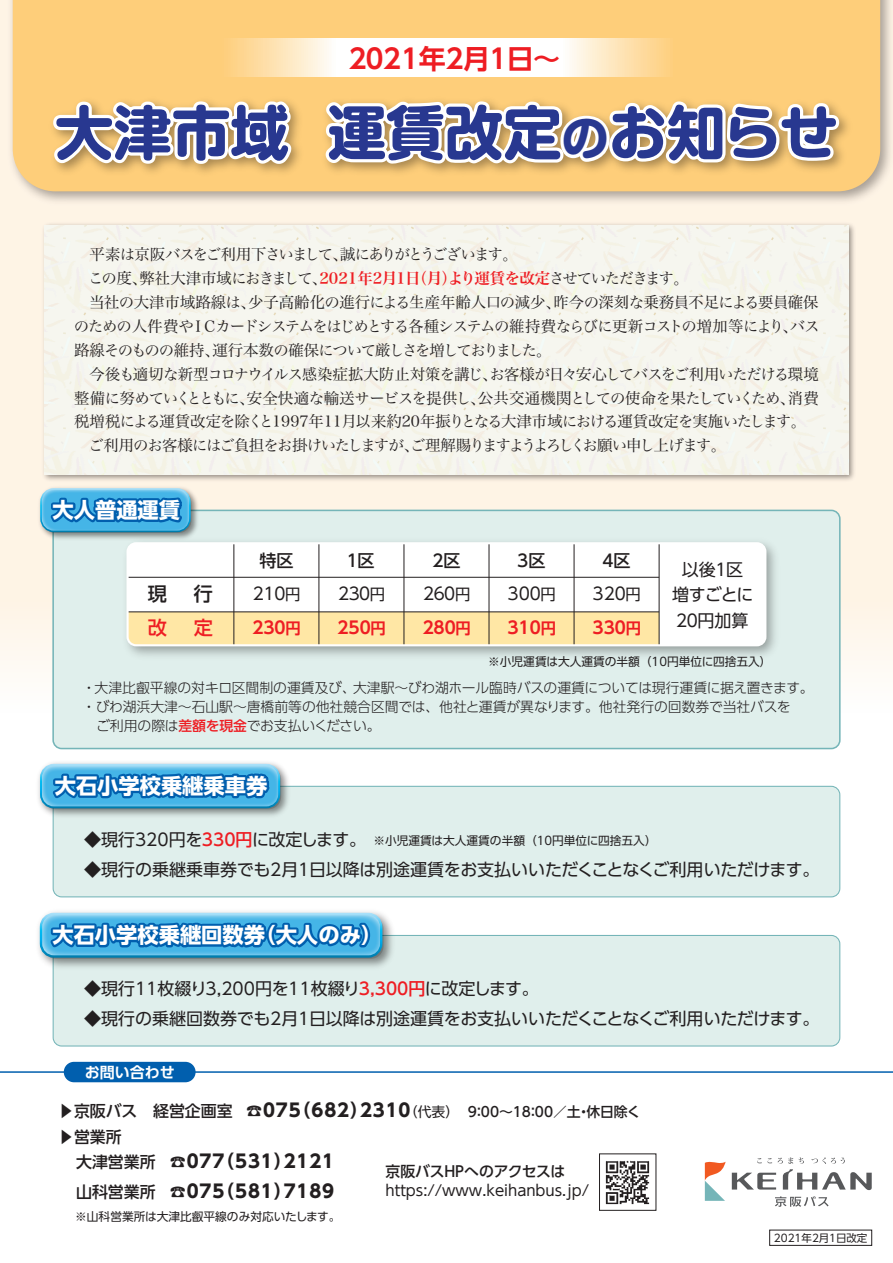
<style>
.page{position:relative;width:893px;height:1263px;background:#fff}
.page>*{position:absolute;margin:0;border:0;box-sizing:border-box;transform-origin:0 0}
.t1{font:700 58.5px "Shin M Go Pr 6";color:#283890}
.t2{font:700 27px "UD Shin Go Pr 6 De";letter-spacing:-.185em;color:#ee1d23}
.t3{font:700 21.3px "UD Shin Go Pr 6";color:#fff}
.t4{font:500 19.2px/34.5px "UD Shin Go Pr 6";color:#231f20}
.t5{font:700 18px/30px "UD Shin Go Pr 6";letter-spacing:.05em;color:#231f20}
.t6{font:16.95px "UD Shin Go Pr 6";letter-spacing:-.015em;color:#231f20}
.t7{font:700 16.95px "UD Shin Go Pr 6 De";letter-spacing:-.18em;color:#ee1d23}
.t8{font:16.95px/25.5px "UD Shin Go Pr 6";letter-spacing:-.06em;color:#231f20;text-align:center}
.t9{font:500 16.95px "UD Shin Go Pr 6";letter-spacing:-.185em;color:#231f20}
.t10{font:500 15.9px/26.4px "UD Shin Go Pr 6";color:#231f20}
.t11{font:15.45px/23.9px "Hira Min Pro W3";letter-spacing:-.065em;color:#231f20}
.t12{font:700 15px "UD Shin Go Pr 6 De";color:#fff}
.t13{font:14.85px/19.8px "UD Shin Go Pr 6";color:#231f20}
.t14{font:300 13.8px "UD Shin Go Pr 6";color:#231f20}
.t15{font:500 13.8px "UD Shin Go Pr 6";letter-spacing:-.005em;color:#231f20}
.t16{font:11.7px "UD Shin Go Pr 6";color:#231f20}
.t17{font:10.5px "UD Shin Go Pr 6";color:#231f20}
.s1{font-size:46.8px}
.s2{font-family:"Hira Min Pro W6";color:#ee1d23}
.s3{font-size:15.3px}
.s4{color:#ee1d23}
.s5{font-weight:500;color:#ee1d23}
.s6{font-weight:400;font-size:16.2px}
.s7{font-weight:700;font-size:18px}
.s8{font-weight:400}
.s9{font-weight:500}
.s10{font-weight:500;font-size:15.9px}
</style>
<div class="page">
<div style="left:0;top:0;width:893px;height:729px;background:#fef4e5"></div>
<div style="left:0;top:598px;width:893px;height:134px;background:linear-gradient(to bottom,#fef4e5,#feffff)"></div>
<div style="left:53px;top:510px;width:787px;height:238px;background:#e0efec;border-radius:9px"></div>
<div style="left:52px;top:510px;width:789px;height:239px;border:2px solid #75b5b8;border-radius:9px"></div>
<div style="left:53px;top:786px;width:787px;height:111px;background:#e0efec;border-radius:9px"></div>
<div style="left:53px;top:786px;width:787px;height:111px;border:1px solid #75b5b8;border-radius:9px"></div>
<div style="left:53px;top:935px;width:787px;height:111px;background:#e0efec;border-radius:9px"></div>
<div style="left:53px;top:935px;width:787px;height:111px;border:1px solid #75b5b8;border-radius:9px"></div>
<hr style="left:0;top:1071px;width:893px;height:2px;background:#015fae">
<div style="left:64px;top:1062px;width:132px;height:20px;background:#015fae;border-radius:10px"></div>
<img style="left:39px;top:487px;width:162px;height:55px">
<svg style="left:43px;top:490px;width:148px;height:43px"></svg>
<svg style="left:41px;top:489px;width:149px;height:42px"></svg>
<div style="left:40px;top:488px;width:151px;height:44px;border:2px solid #fff;border-radius:13px"></div>
<svg style="left:47px;top:488px;width:145px;height:39px;background:#2d8ecb"></svg>
<img style="left:38px;top:763px;width:256px;height:53px">
<svg style="left:41px;top:765px;width:238px;height:42px"></svg>
<svg style="left:49px;top:762px;width:225px;height:64px"></svg>
<div style="left:45px;top:225px;width:803px;height:249px;background:#f6f6ef"></div>
<img style="left:118px;top:534px;width:658px;height:122px">
<div style="left:128px;top:543px;width:637px;height:102px;background:#fff;border-radius:9px"></div>
<div style="left:128px;top:613px;width:531px;height:32px;background:#ffe7a5"></div>
<hr style="left:128px;top:577px;width:531px;height:1px;background:#231f20">
<hr style="left:128px;top:612px;width:531px;height:1px;background:#231f20">
<hr style="left:319px;top:543px;width:1px;height:102px;background:#231f20">
<hr style="left:234px;top:543px;width:1px;height:102px;background:#231f20">
<hr style="left:404px;top:543px;width:1px;height:102px;background:#231f20">
<hr style="left:489px;top:543px;width:1px;height:102px;background:#231f20">
<hr style="left:574px;top:543px;width:1px;height:102px;background:#231f20">
<hr style="left:659px;top:543px;width:1px;height:102px;background:#231f20">
<div style="left:126px;top:542px;width:640px;height:104px;border:2px solid #fff;border-radius:9px"></div>
<img style="left:38px;top:912px;width:360px;height:56px">
<svg style="left:41px;top:914px;width:340px;height:42px"></svg>
<svg style="left:46px;top:911px;width:326px;height:64px;background:#5ba3cc"></svg>
<svg style="left:705px;top:1161px;width:20px;height:40px"></svg>
<svg style="left:775px;top:1196px;width:54px;height:11px"></svg>
<svg style="left:732px;top:1157px;width:140px;height:33px"></svg>
<img style="left:605px;top:1160px;width:45px;height:45px">
<div style="left:13px;top:0;width:867px;height:191px;background:#fece7a"></div>
<svg style="left:220px;top:38px;width:453px;height:39px;background:#fef4e4"></svg>
<img style="left:41px;top:89px;width:819px;height:108px">
<svg style="left:50px;top:51px;width:254px;height:194px"></svg>
<svg style="left:321px;top:89px;width:521px;height:445px"></svg>
<p class="t2" style="left:344px;top:36px;width:218px">２０21 年２月１日～</p>
<p class="t1" style="left:55px;top:83px;width:784px">大津市域 運賃改定<span class="s1">の</span>お知らせ</p>
<p class="t11" style="left:74px;top:241px;width:748px">　平素は京阪バスをご利用下さいまして、誠にありがとうございます。<br>　この度、弊社大津市域におきまして、<span class="s2">2021年2月1日（月）より運賃を改定</span>させていただきます。<br>　当社の大津市域路線は、少子高齢化の進行による生産年齢人口の減少、昨今の深刻な乗務員不足による要員確保のための人件費やＩＣカードシステムをはじめとする各種システムの維持費ならびに更新コストの増加等により、バス路線そのものの維持、運行本数の確保について厳しさを増しておりました。<br>　今後も適切な新型コロナウイルス感染症拡大防止対策を講じ、お客様が日々安心してバスをご利用いただける環境整備に努めていくとともに、安全快適な輸送サービスを提供し、公共交通機関としての使命を果たしていくため、消費税増税による運賃改定を除くと1997年11月以来約20年振りとなる大津市域における運賃改定を実施いたします。　ご利用のお客様にはご負担をお掛けいたしますが、ご理解賜りますようよろしくお願い申し上げます。</p>
<p class="t3" style="left:53px;top:493px;width:129px">大人普通運賃</p>
<p class="t9" style="left:259px;top:547px;width:36px">特区</p>
<p class="t9" style="left:344px;top:546px;width:32px">１区</p>
<p class="t9" style="left:430px;top:546px;width:32px">２区</p>
<p class="t9" style="left:517px;top:546px;width:30px">3区</p>
<p class="t9" style="left:600px;top:546px;width:32px">４区</p>
<p class="t6" style="left:420px;top:580px;width:52px">２６０<span class="s3">円</span></p>
<p class="t6" style="left:508px;top:580px;width:50px">30０<span class="s3">円</span></p>
<p class="t6" style="left:593px;top:580px;width:50px">32０<span class="s3">円</span></p>
<p class="t7" style="left:250px;top:614px;width:53px">２3０<span class="s3">円</span></p>
<p class="t7" style="left:335px;top:614px;width:53px">２5０<span class="s3">円</span></p>
<p class="t7" style="left:420px;top:614px;width:53px">２8０<span class="s3">円</span></p>
<p class="t7" style="left:507px;top:614px;width:50px">31０<span class="s3">円</span></p>
<p class="t7" style="left:592px;top:614px;width:50px">33０<span class="s3">円</span></p>
<p class="t8" style="left:672px;top:556px;width:83px">以後１区増すごとに<br>２０円加算</p>
<p class="t16" style="left:488px;top:652px;width:285px">※小児運賃は大人運賃の半額（10円単位に四捨五入）</p>
<p class="t4" style="left:148px;top:576px;width:67px">現　行<span class="s4">改　定</span></p>
<p class="t6" style="left:250px;top:580px;width:52px">２1０<span class="s3">円</span></p>
<p class="t6" style="left:335px;top:580px;width:52px">２３０<span class="s3">円</span></p>
<p class="t14" style="left:82px;top:676px;width:733px">・大津比叡平線の対キロ区間制の運賃及び、大津駅～びわ湖ホール臨時バスの運賃については現行運賃に据え置きます。</p>
<p class="t14" style="left:82px;top:695px;width:710px">・びわ湖浜大津～石山駅～唐橋前等の他社競合区間では、他社と運賃が異なります。他社発行の回数券で当社バスを</p>
<p class="t14" style="left:96px;top:714px;width:286px">ご利用の際は<span class="s5">差額を現金</span>でお支払いください。</p>
<p class="t3" style="left:55px;top:768px;width:214px">大石小学校乗継乗車券</p>
<p class="t6" style="left:84px;top:826px;width:284px">◆現行320円を<span class="s5">330円</span>に改定します。</p>
<p class="t6" style="left:84px;top:855px;width:737px">◆現行の乗継乗車券でも2月1日以降は別途運賃をお支払いいただくことなくご利用いただけます。</p>
<p class="t16" style="left:373px;top:831px;width:285px">※小児運賃は大人運賃の半額（10円単位に四捨五入）</p>
<p class="t3" style="left:52px;top:918px;width:331px">大石小学校乗継回数券（大人のみ）</p>
<p class="t6" style="left:84px;top:975px;width:456px">◆現行11枚綴り3,200円を11枚綴り<span class="s5">3,300円</span>に改定します。</p>
<p class="t6" style="left:84px;top:1004px;width:737px">◆現行の乗継回数券でも2月1日以降は別途運賃をお支払いいただくことなくご利用いただけます。</p>
<p class="t12" style="left:85px;top:1060px;width:91px">お問い合わせ</p>
<p class="t10" style="left:58px;top:1097px;width:176px">▶京阪バス　経営企画室▶営業所</p>
<p class="t15" style="left:246px;top:1100px;width:396px"><span class="s6">☎</span><span class="s7">075（682）2310</span><span class="s8">（代表）</span> 9：00～18：00／土・休日除く</p>
<p class="t13" style="left:385px;top:1160px;width:205px"><span class="s9">京阪バスHPへのアクセスは</span>https://www.keihanbus.jp/</p>
<p class="t5" style="left:76px;top:1146px;width:260px"><span class="s10">大津営業所</span> <span class="s6">☎</span>077（531）2121<span class="s10">山科営業所</span> <span class="s6">☎</span>075（581）7189</p>
<p class="t16" style="left:75px;top:1207px;width:267px">※山科営業所は大津比叡平線のみ対応いたします。</p>
<p class="t17" style="left:774px;top:1229px;width:95px">2021年2月1日改定</p>
</div>
